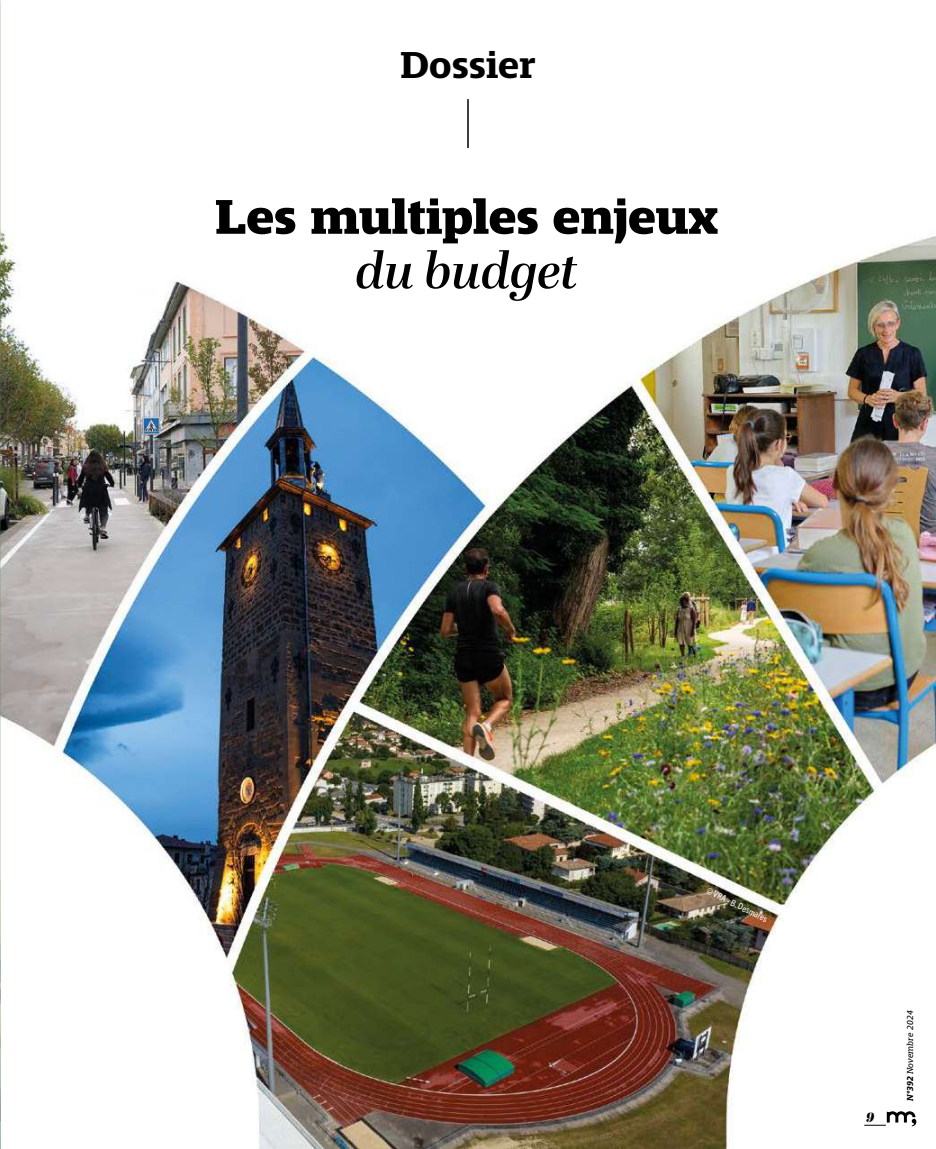
<style>
.page{position:relative;width:936px;height:1149px;background:#fff}
.page>*{position:absolute;margin:0;border:0;box-sizing:border-box;transform-origin:0 0}
.t1{font:700 expanded 50.7px "Mislab Std";color:#000}
.t2{font:italic 600 50.7px "Abril Display";letter-spacing:-.005em;color:#000}
.t3{font:700 39px "Mislab Std";color:#000}
.t4{font:italic 13.35px "Abril Display Bl";color:#000}
.t5{font:italic 9px "Mislab Std";color:#000}
.t6{font:condensed 9px "Trade Gothic Next LT Pro";color:#fff}
.s1{font-weight:700}
</style>
<div class="page">
<img style="left:0;top:0;width:935px;height:1148px">
<hr style="left:467px;top:99px;width:1px;height:49px;background:#000">
<img style="left:0;top:748px;width:1px;height:400px">
<hr style="left:19px;top:918px;width:2px;height:49px;background:#fff">
<svg style="left:864px;top:1110px;width:52px;height:15px"></svg>
<p class="t3" style="left:400px;top:45px;width:137px">Dossier</p>
<p class="t1" style="left:215px;top:191px;width:505px">Les multiples enjeux</p>
<p class="t2" style="left:356px;top:235px;width:223px">du budget</p>
<p class="t6" style="left:709px;top:884px;width:68px;rotate:26deg">© VRA - B. Desmares</p>
<p class="t4" style="left:865px;top:1107px;width:10px">9</p>
<p class="t5" style="left:905px;top:1100px;width:92px;rotate:-90deg"><span class="s1">N°392</span> Novembre 2024</p>
</div>
